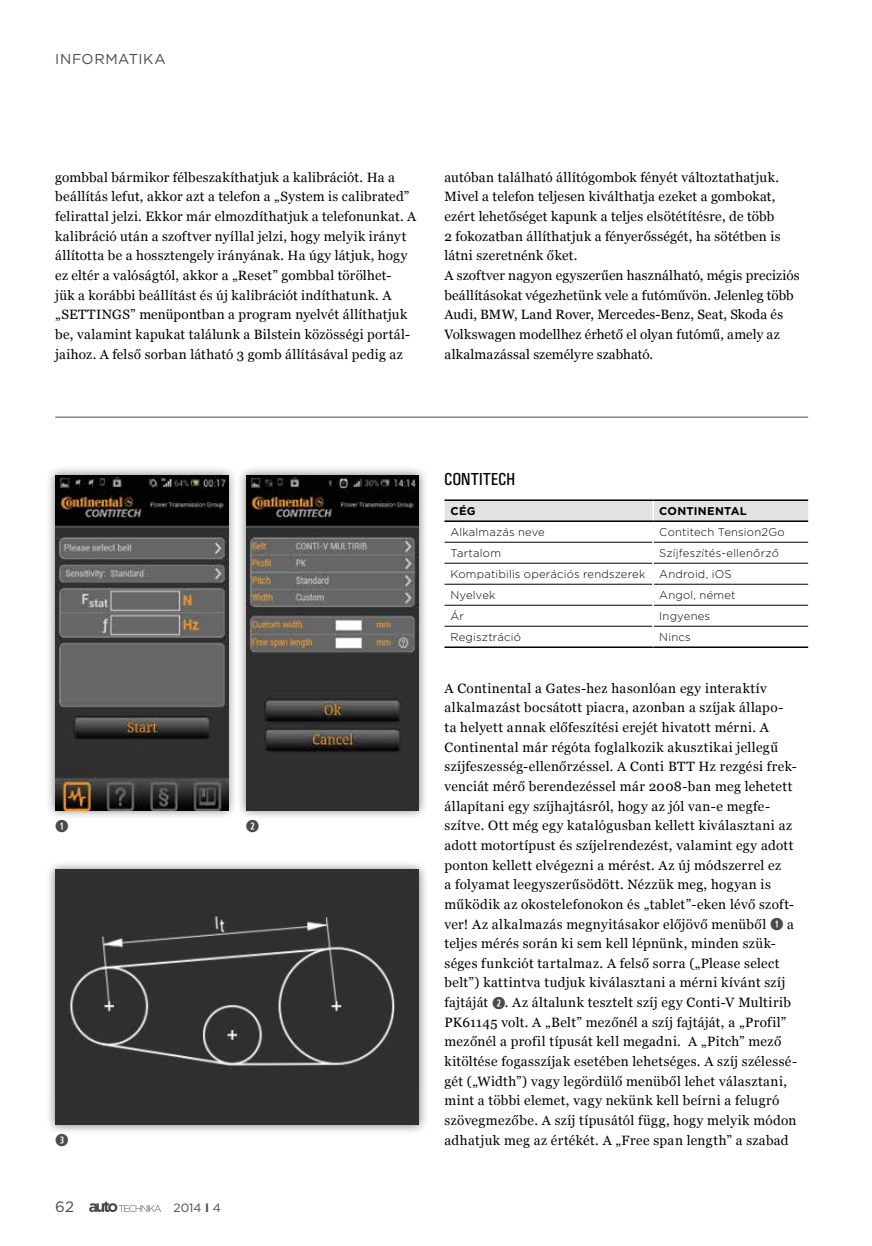
<style>
.page{position:relative;width:872px;height:1246px;background:#fff}
.page>*{position:absolute;margin:0;border:0;box-sizing:border-box;transform-origin:0 0}
.t1{font:18px "U001 Con";letter-spacing:.025em;color:#000}
.t2{font:16.5px "Combi Numerals Ltd";color:#4a4a49}
.t3{font:15px "Gotham";color:#4a4a49}
.t4{font:14.25px "Gotham";letter-spacing:.045em;color:#4a4a49}
.t5{font:13.5px/19.6px "Georgia";letter-spacing:.02em;color:#000}
.t6{font:12px "Gotham";color:#4a4a49}
.t7{font:300 11.25px/21px "Gotham";letter-spacing:.015em;color:#000}
.t8{font:700 11.25px "Gotham";letter-spacing:.02em;color:#000}
.s1{font-weight:700}
.s2{font-family:"Combi Numerals Ltd";font-size:16.5px;color:#4a4a49}
</style>
<div class="page">
<svg style="left:89px;top:1202px;width:72px;height:10px"></svg>
<div style="left:45px;top:466px;width:193px;height:354px;background:#000;opacity:.5"></div>
<img style="left:55px;top:475px;width:173px;height:335px">
<div style="left:236px;top:466px;width:192px;height:354px;background:#000;opacity:.5"></div>
<img style="left:246px;top:475px;width:173px;height:335px">
<div style="left:45px;top:860px;width:383px;height:274px;background:#000;opacity:.5"></div>
<div style="left:55px;top:869px;width:364px;height:256px;background:#303030"></div>
<img style="left:70px;top:916px;width:326px;height:150px">
<hr style="left:444px;top:499px;width:209px;height:2px;background:#000">
<hr style="left:653px;top:499px;width:155px;height:2px;background:#000">
<hr style="left:444px;top:646px;width:209px;height:2px;background:#000">
<hr style="left:653px;top:646px;width:155px;height:2px;background:#000">
<hr style="left:444px;top:542px;width:208px;height:1px;background:#000">
<hr style="left:654px;top:542px;width:154px;height:1px;background:#000">
<hr style="left:444px;top:563px;width:208px;height:1px;background:#000">
<hr style="left:654px;top:563px;width:154px;height:1px;background:#000">
<hr style="left:444px;top:584px;width:208px;height:1px;background:#000">
<hr style="left:654px;top:584px;width:154px;height:1px;background:#000">
<hr style="left:444px;top:605px;width:208px;height:1px;background:#000">
<hr style="left:654px;top:605px;width:154px;height:1px;background:#000">
<hr style="left:444px;top:626px;width:208px;height:1px;background:#000">
<hr style="left:654px;top:626px;width:154px;height:1px;background:#000">
<div style="left:444px;top:500px;width:364px;height:20px;background:#e3e3e3"></div>
<hr style="left:444px;top:520px;width:209px;height:2px;background:#000">
<hr style="left:653px;top:520px;width:155px;height:2px;background:#000">
<hr style="left:55px;top:417px;width:753px;height:1px;background:#4a4a49">
<p class="t4" style="left:55px;top:50px;width:112px">INFORMATIKA</p>
<p class="t5" style="left:55px;top:167px;width:362px">gombbal bármikor félbeszakíthatjuk a kalibrációt. Ha a beállítás lefut, akkor azt a telefon a „System is calibrated” felirattal jelzi. Ekkor már elmozdíthatjuk a telefonunkat. A kalibráció után a szoftver nyíllal jelzi, hogy melyik irányt állította be a hossztengely irányának. Ha úgy látjuk, hogy ez eltér a valóságtól, akkor a „Reset” gombbal törölhet-<br>jük a korábbi beállítást és új kalibrációt indíthatunk. A „SETTINGS” menüpontban a program nyelvét állíthatjuk be, valamint kapukat találunk a Bilstein közösségi portál&shy;jaihoz. A felső sorban látható 3 gomb állításával pedig az</p>
<p class="t5" style="left:444px;top:167px;width:357px">autóban található állítógombok fényét változtathatjuk.<br>Mivel a telefon teljesen kiválthatja ezeket a gombokat, ezért lehetőséget kapunk a teljes elsötétítésre, de több<br>2 fokozatban állíthatjuk a fényerősségét, ha sötétben is látni szeretnénk őket.<br>A szoftver nagyon egyszerűen használható, mégis preciziós beállításokat végezhetünk vele a futóművön. Jelenleg több Audi, BMW, Land Rover, Mercedes-Benz, Seat, Skoda és Volkswagen modellhez érhető el olyan futómű, amely az alkalmazással személyre szabható.</p>
<p class="t2" style="left:55px;top:816px;width:15px">➊</p>
<p class="t2" style="left:246px;top:816px;width:15px">➋</p>
<p class="t2" style="left:55px;top:1131px;width:15px">➌</p>
<p class="t3" style="left:55px;top:1197px;width:20px">62</p>
<p class="t6" style="left:173px;top:1200px;width:49px">2014 <span class="s1">I</span> 4</p>
<p class="t1" style="left:444px;top:469px;width:72px">CONTITECH</p>
<p class="t8" style="left:450px;top:504px;width:27px">CÉG</p>
<p class="t8" style="left:659px;top:504px;width:89px">CONTINENTAL</p>
<p class="t7" style="left:450px;top:521px;width:96px">Alkalmazás neve</p>
<p class="t7" style="left:659px;top:521px;width:127px">Contitech Tension2Go</p>
<p class="t7" style="left:450px;top:542px;width:52px">Tartalom</p>
<p class="t7" style="left:450px;top:542px;width:330px;text-indent:209px">Szíjfeszítés-ellenőrző<br>Kompatibilis operációs rendszerek Android, iOS<br>Nyelvek</p>
<p class="t7" style="left:659px;top:584px;width:78px">Angol, német</p>
<p class="t7" style="left:450px;top:605px;width:15px">Ár</p>
<p class="t7" style="left:659px;top:605px;width:52px">Ingyenes</p>
<p class="t7" style="left:450px;top:626px;width:72px">Regisztráció</p>
<p class="t7" style="left:659px;top:626px;width:33px">Nincs</p>
<p class="t5" style="left:444px;top:678px;width:354px">A Continental a Gates-hez hasonlóan egy interaktív alkalmazást bocsátott piacra, azonban a szíjak állapo&shy;ta helyett annak előfeszítési erejét hivatott mérni. A Continental már régóta foglalkozik akusztikai jellegű szíjfeszesség-ellenőrzéssel. A Conti BTT Hz rezgési frek&shy;venciát mérő berendezéssel már 2008-ban meg lehetett állapítani egy szíjhajtásról, hogy az jól van-e megfe&shy;szítve. Ott még egy katalógusban kellett kiválasztani az adott motortípust és szíjelrendezést, valamint egy adott ponton kellett elvégezni a mérést. Az új módszerrel ez<br>a folyamat leegyszerűsödött. Nézzük meg, hogyan is működik az okostelefonokon és „tablet”-eken lévő szoft&shy;ver! Az alkalmazás megnyitásakor előjövő menüből <span class="s2">➊</span> a teljes mérés során ki sem kell lépnünk, minden szük&shy;séges funkciót tartalmaz. A felső sorra („Please select belt”) kattintva tudjuk kiválasztani a mérni kívánt szíj fajtáját <span class="s2">➋</span>. Az általunk tesztelt szíj egy Conti-V Multirib PK61145 volt. A „Belt” mezőnél a szíj fajtáját, a „Profil” mezőnél a profil típusát kell megadni. A „Pitch” mező kitöltése fogasszíjak esetében lehetséges. A szíj szélessé&shy;gét („Width”) vagy legördülő menüből lehet választani, mint a többi elemet, vagy nekünk kell beírni a felugró szövegmezőbe. A szíj típusától függ, hogy melyik módon adhatjuk meg az értékét. A „Free span length” a szabad</p>
</div>
